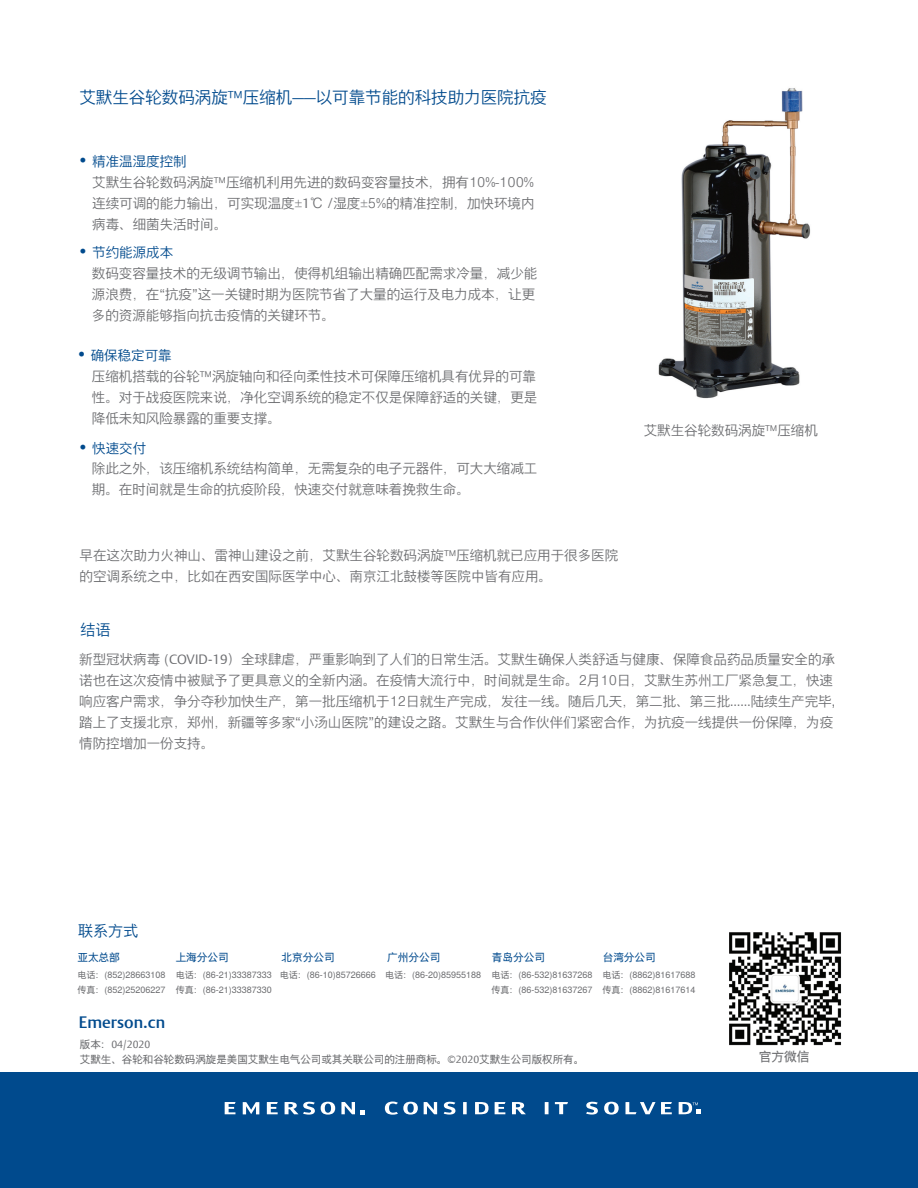
<style>
.page{position:relative;width:918px;height:1188px;background:#fff}
.page>*{position:absolute;margin:0;border:0;box-sizing:border-box;transform-origin:0 0}
.t1{font:300 16.5px "Nimbus Sans CHS";color:#004a8d}
.t2{font:500 16.5px "DTL Argo T";color:#004a8d}
.t3{font:300 15px "Nimbus Sans CHS";color:#004a8d}
.t4{font:300 13.5px/20.9px "Nimbus Sans CHS";color:#6c6d70}
.t5{font:12.75px "Nimbus Sans CHS";color:#6c6d70}
.t6{font:10.65px "Nimbus Sans CHS";color:#004a8d}
.t7{font:10.5px "Nimbus Sans CHS";color:#6c6d70}
.t8{font:10.5px "DTL Argo T Light";color:#6c6d70}
.t9{font:9px/15px "Nimbus Sans CHS";color:#6c6d70}
.s1{font-family:"DTL Argo T Light";font-weight:400;font-size:16.5px;color:#004a8d}
.s2{color:#004a8d}
.s3{font-family:"DTL Argo T Light";font-weight:400}
.s4{font-family:"Nimbus Sans CHS"}
.s5{font-family:"DTL Argo T Light"}
</style>
<div class="page">
<img style="left:658px;top:88px;width:153px;height:311px">
<div style="left:0;top:1073px;width:918px;height:115px;background:#004a8d"></div>
<svg style="left:266px;top:1102px;width:12px;height:13px"></svg>
<svg style="left:224px;top:1102px;width:12px;height:13px"></svg>
<svg style="left:242px;top:1102px;width:17px;height:13px"></svg>
<svg style="left:284px;top:1102px;width:51px;height:13px"></svg>
<svg style="left:443px;top:1102px;width:13px;height:13px"></svg>
<svg style="left:586px;top:1102px;width:33px;height:13px"></svg>
<svg style="left:463px;top:1102px;width:4px;height:13px"></svg>
<svg style="left:544px;top:1102px;width:24px;height:13px"></svg>
<svg style="left:625px;top:1102px;width:47px;height:13px"></svg>
<svg style="left:475px;top:1102px;width:51px;height:13px"></svg>
<svg style="left:384px;top:1102px;width:53px;height:13px"></svg>
<svg style="left:341px;top:1102px;width:23px;height:13px"></svg>
<svg style="left:678px;top:1102px;width:22px;height:13px"></svg>
<img style="left:729px;top:932px;width:112px;height:114px">
<p class="t1" style="left:79px;top:87px;width:469px">艾默生谷轮数码涡旋™压缩机——以可靠节能的科技助力医院抗疫</p>
<p class="t4" style="left:92px;top:151px;width:444px;text-indent:-15px"><span class="s1">•</span> <span class="s2">精准温湿度控制<br></span>艾默生谷轮数码涡旋™压缩机利用先进的数码变容量技术，拥有10%-100%连续可调的能力输出，可实现温度±<span class="s3">1</span>℃ /湿度±5%的精准控制，加快环境内病毒、细菌失活时间。</p>
<p class="t4" style="left:92px;top:242px;width:447px;text-indent:-15px"><span class="s1">•</span> <span class="s2">节约能源成本<br></span>数码变容量技术的无级调节输出，使得机组输出精确匹配需求冷量，减少能源浪费，在“抗疫”这一关键时期为医院节省了大量的运行及电力成本，让更多的资源能够指向抗击疫情的关键环节。</p>
<p class="t4" style="left:92px;top:345px;width:447px;text-indent:-16px"><span class="s1">•</span> <span class="s2">确保稳定可靠<br></span>压缩机搭载的谷轮™涡旋轴向和径向柔性技术可保障压缩机具有优异的可靠性。对于战疫医院来说，净化空调系统的稳定不仅是保障舒适的关键，更是降低未知风险暴露的重要支撑。</p>
<p class="t4" style="left:92px;top:437px;width:447px;text-indent:-15px"><span class="s1">•</span> <span class="s2">快速交付<br></span>除此之外，该压缩机系统结构简单，无需复杂的电子元器件，可大大缩减工期。在时间就是生命的抗疫阶段，快速交付就意味着挽救生命。</p>
<p class="t4" style="left:80px;top:545px;width:540px">早在这次助力火神山、雷神山建设之前，艾默生谷轮数码涡旋™压缩机就已应用于很多医院的空调系统之中，比如在西安国际医学中心、南京江北鼓楼等医院中皆有应用。</p>
<p class="t3" style="left:80px;top:621px;width:31px">结语</p>
<p class="t4" style="left:644px;top:420px;width:176px">艾默生谷轮数码涡旋™压缩机</p>
<p class="t4" style="left:79px;top:648px;width:757px">新型冠状病毒 (<span class="s3">COVID-19</span>）全球肆虐，严重影响到了人们的日常生活。艾默生确保人类舒适与健康、保障食品药品质量安全的承诺也在这次疫情中被赋予了更具意义的全新内涵。在疫情大流行中，时间就是生命。2月10日，艾默生苏州工厂紧急复工，快速响应客户需求，争分夺秒加快生产，第一批压缩机于12日就生产完成，发往一线。随后几天，第二批、第三批……陆续生产完毕,踏上了支援北京，郑州，新疆等多家“小汤山医院”的建设之路。艾默生与合作伙伴们紧密合作，为抗疫一线提供一份保障，为疫情防控增加一份支持。</p>
<p class="t3" style="left:78px;top:922px;width:61px">联系方式</p>
<p class="t6" style="left:387px;top:951px;width:55px">广州分公司</p>
<p class="t6" style="left:492px;top:951px;width:55px">青岛分公司</p>
<p class="t6" style="left:77px;top:951px;width:44px">亚太总部</p>
<p class="t6" style="left:176px;top:951px;width:55px">上海分公司</p>
<p class="t6" style="left:282px;top:951px;width:55px">北京分公司</p>
<p class="t9" style="left:77px;top:967px;width:90px">电话：(852)28663108传真：(852)25206227</p>
<p class="t9" style="left:176px;top:967px;width:98px">电话：(86-21)33387333传真：(86-21)33387330</p>
<p class="t9" style="left:492px;top:967px;width:103px">电话：(86-532)81637268传真：(86-532)81637267</p>
<p class="t9" style="left:280px;top:967px;width:98px">电话：(86-10)85726666</p>
<p class="t9" style="left:385px;top:967px;width:98px">电话：(86-20)85955188</p>
<p class="t2" style="left:79px;top:1012px;width:88px">Emerson.cn</p>
<p class="t8" style="left:80px;top:1038px;width:72px"><span class="s4">版本：</span>04/2020</p>
<p class="t7" style="left:80px;top:1053px;width:506px">艾默生、谷轮和谷轮数码涡旋是美国艾默生电气公司或其关联公司的注册商标。<span class="s5">©2020</span>艾默生公司版权所有。</p>
<p class="t6" style="left:603px;top:951px;width:55px">台湾分公司</p>
<p class="t9" style="left:603px;top:967px;width:95px">电话：(8862)81617688传真：(8862)81617614</p>
<p class="t5" style="left:759px;top:1049px;width:53px">官方微信</p>
</div>
